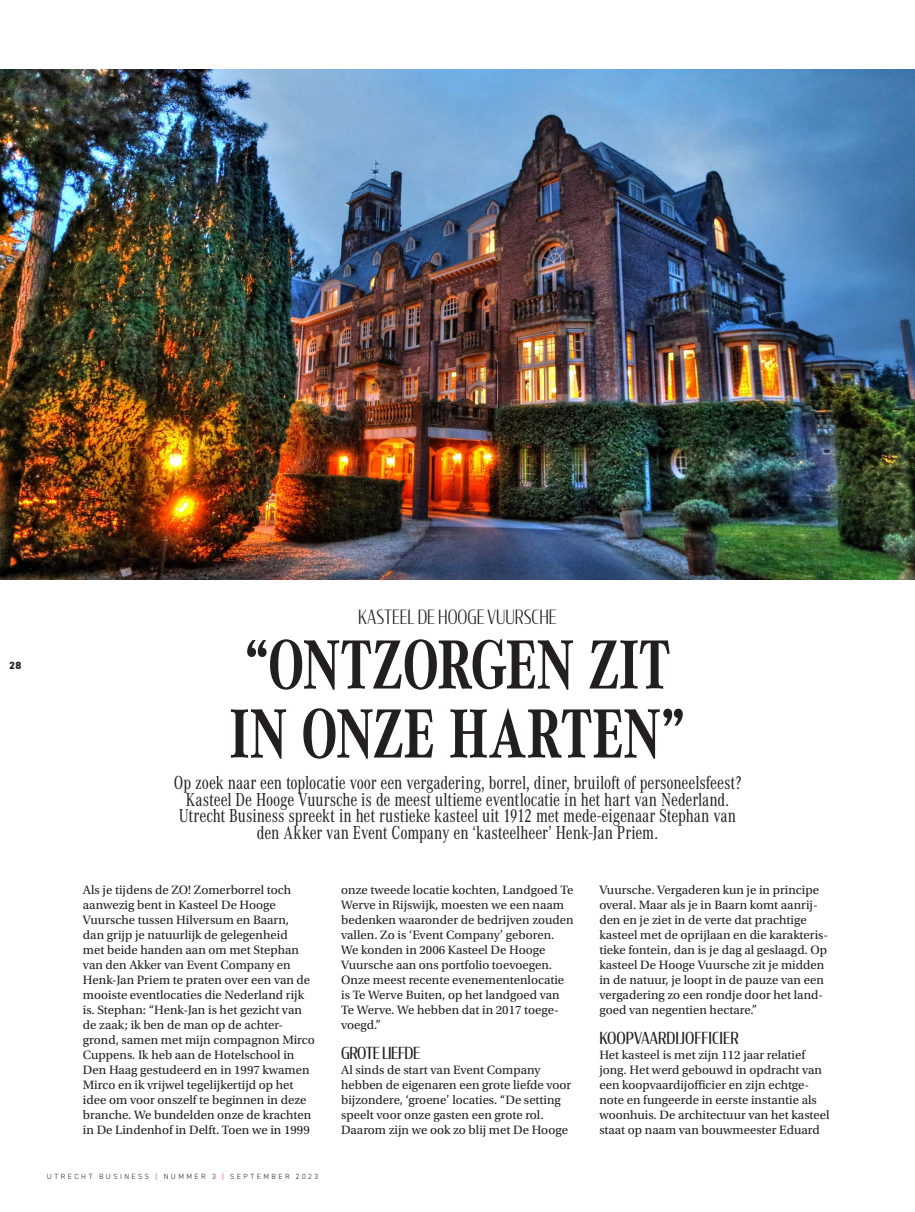
<style>
.page{position:relative;width:915px;height:1212px;background:#fff}
.page>*{position:absolute;margin:0;border:0;box-sizing:border-box;transform-origin:0 0}
.t1{font:700 72px/69px "Corporate A Cond Pro";letter-spacing:-.01em;color:#231f20;scale:.95 1}
.t2{font:19.5px/16.5px "Corporate A Cond Pro";letter-spacing:-.01em;color:#231f20;text-align:center;scale:.95 1}
.t3{font:300 19.5px "Condor Cond";color:#231f20;scale:.95 1}
.t4{font:16.5px "Condor Cond";color:#231f20}
.t5{font:16.5px "Condor Cond";letter-spacing:-.025em;color:#231f20}
.t6{font:12.75px/15px "Utopia Std";color:#231f20}
.t7{font:800 10.5px "DIN2014";color:#231f20}
.t8{font:300 7.5px "DIN2014";letter-spacing:.325em;color:#231f20}
.s1{color:#d81c23}
</style>
<div class="page">
<img style="left:0;top:70px;width:914px;height:510px">
<p class="t7" style="left:9px;top:658px;width:13px">28</p>
<h2 class="t3" style="left:358px;top:605px;width:210px">KASTEEL DE HOOGE VUURSCHE</h2>
<h1 class="t1" style="left:229px;top:628px;width:481px">“ONTZORGEN ZIT<br>IN ONZE HARTEN”</h1>
<p class="t2" style="left:174px;top:774px;width:598px">Op zoek naar een toplocatie voor een vergadering, borrel, diner, bruiloft of personeelsfeest?<br>Kasteel De Hooge Vuursche is de meest ultieme eventlocatie in het hart van Nederland.<br>Utrecht Business spreekt in het rustieke kasteel uit 1912 met mede-eigenaar Stephan van den Akker van Event Company en ‘kasteelheer’ Henk-Jan Priem.</p>
<p class="t6" style="left:83px;top:883px;width:233px">Als je tijdens de ZO! Zomerborrel toch aanwezig bent in Kasteel De Hooge Vuursche tussen Hilversum en Baarn,<br>dan grijp je natuurlijk de gelegenheid<br>met beide handen aan om met Stephan van den Akker van Event Company en Henk-Jan Priem te praten over een van de mooiste eventlocaties die Nederland rijk is. Stephan: “Henk-Jan is het gezicht van de zaak; ik ben de man op de achter&shy;grond, samen met mijn compagnon Mirco Cuppens. Ik heb aan de Hotelschool in Den Haag gestudeerd en in 1997 kwamen Mirco en ik vrijwel tegelijkertijd op het idee om voor onszelf te beginnen in deze branche. We bundelden onze de krachten in De Lindenhof in Delft. Toen we in 1999</p>
<p class="t6" style="left:341px;top:883px;width:234px">onze tweede locatie kochten, Landgoed Te Werve in Rijswijk, moesten we een naam bedenken waaronder de bedrijven zouden vallen. Zo is ‘Event Company’ geboren.<br>We konden in 2006 Kasteel De Hooge Vuursche aan ons portfolio toevoegen.<br>Onze meest recente evenementenlocatie is Te Werve Buiten, op het landgoed van Te Werve. We hebben dat in 2017 toege&shy;voegd.”</p>
<p class="t5" style="left:341px;top:1043px;width:81px">GROTE LIEFDE</p>
<p class="t6" style="left:341px;top:1063px;width:231px">Al sinds de start van Event Company hebben de eigenaren een grote liefde voor bijzondere, ‘groene’ locaties. “De setting speelt voor onze gasten een grote rol.<br>Daarom zijn we ook zo blij met De Hooge</p>
<p class="t8" style="left:47px;top:1172px;width:273px">UTRECHT BUSINESS <span class="s1">|</span> NUMMER 3 <span class="s1">|</span> SEPTEMBER 2023</p>
<p class="t6" style="left:599px;top:883px;width:230px">Vuursche. Vergaderen kun je in principe overal. Maar als je in Baarn komt aanrij&shy;den en je ziet in de verte dat prachtige kasteel met de oprijlaan en die karakteris&shy;tieke fontein, dan is je dag al geslaagd. Op kasteel De Hooge Vuursche zit je midden in de natuur, je loopt in de pauze van een vergadering zo een rondje door het land&shy;goed van negentien hectare.”</p>
<p class="t4" style="left:599px;top:1028px;width:141px">KOOPVAARDIJOFFICIER</p>
<p class="t6" style="left:599px;top:1048px;width:232px">Het kasteel is met zijn 112 jaar relatief jong. Het werd gebouwd in opdracht van een koopvaardijofficier en zijn echtge&shy;note en fungeerde in eerste instantie als woonhuis. De architectuur van het kasteel staat op naam van bouwmeester Eduard</p>
</div>
